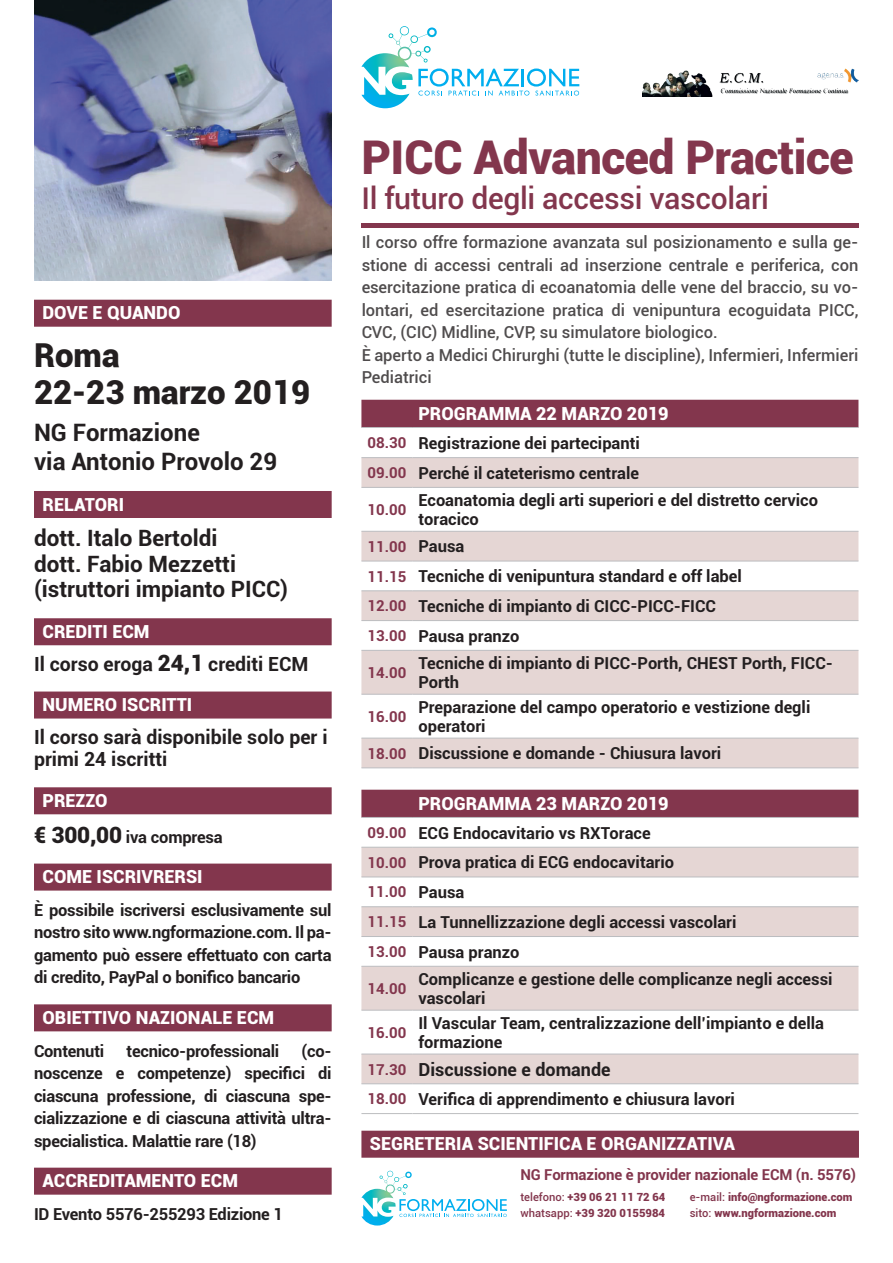
<style>
.page{position:relative;width:893px;height:1263px;background:#fff}
.page>*{position:absolute;margin:0;border:0;box-sizing:border-box;transform-origin:0 0}
.t1{font:900 46.5px "Roboto";letter-spacing:-.01em;color:#83364d}
.t2{font:900 33px/37.5px "Roboto";color:#231f20}
.t3{font:500 30px "Roboto";letter-spacing:-.01em;color:#83364d}
.t4{font:700 24px/28.5px "Roboto";color:#231f20}
.t5{font:700 22.5px/25.5px "Roboto";color:#231f20}
.t6{font:700 19.5px/22.5px "Roboto";color:#231f20}
.t7{font:900 18px "Roboto";color:#fff}
.t8{font:700 18px "Roboto";color:#231f20}
.t9{font:700 16.5px/22.5px "Roboto";color:#231f20}
.t10{font:500 16.5px/22.5px "Roboto";color:#231f20}
.t11{font:700 15px "Roboto";letter-spacing:-.01em;color:#83364d}
.t12{font:900 11.25px/15.9px "Roboto";color:#83364d}
.s1{font-weight:900;font-size:22.5px}
.s2{font-size:15px;color:#83364d}
.s3{font-size:16.5px;color:#231f20}
.s4{font-weight:500}
</style>
<div class="page">
<img style="left:34px;top:0;width:298px;height:281px">
<svg style="left:361px;top:26px;width:218px;height:70px"></svg>
<img style="left:642px;top:68px;width:216px;height:29px">
<hr style="left:361px;top:223px;width:498px;height:4px;background:#83364d">
<svg style="left:361px;top:1171px;width:146px;height:46px"></svg>
<div style="left:361px;top:1131px;width:498px;height:27px;background:#83364d"></div>
<div style="left:361px;top:400px;width:497px;height:27px;background:#83364d"></div>
<svg style="left:361px;top:458px;width:497px;height:309px;fill:#e5d6d4"></svg>
<hr style="left:361px;top:457px;width:51px;height:1px;background:#bcbdc0">
<hr style="left:412px;top:457px;width:446px;height:1px;background:#bcbdc0">
<hr style="left:412px;top:487px;width:446px;height:1px;background:#bcbdc0">
<hr style="left:361px;top:531px;width:51px;height:1px;background:#bcbdc0">
<hr style="left:412px;top:531px;width:446px;height:1px;background:#bcbdc0">
<hr style="left:361px;top:561px;width:51px;height:1px;background:#bcbdc0">
<hr style="left:412px;top:561px;width:446px;height:1px;background:#bcbdc0">
<hr style="left:361px;top:590px;width:51px;height:1px;background:#bcbdc0">
<hr style="left:412px;top:590px;width:446px;height:1px;background:#bcbdc0">
<hr style="left:361px;top:620px;width:51px;height:1px;background:#bcbdc0">
<hr style="left:412px;top:620px;width:446px;height:1px;background:#bcbdc0">
<hr style="left:361px;top:650px;width:51px;height:1px;background:#bcbdc0">
<hr style="left:412px;top:650px;width:446px;height:1px;background:#bcbdc0">
<hr style="left:361px;top:694px;width:51px;height:1px;background:#bcbdc0">
<hr style="left:412px;top:694px;width:446px;height:1px;background:#bcbdc0">
<hr style="left:361px;top:738px;width:51px;height:1px;background:#bcbdc0">
<hr style="left:412px;top:738px;width:446px;height:1px;background:#bcbdc0">
<hr style="left:361px;top:767px;width:51px;height:1px;background:#bcbdc0">
<hr style="left:412px;top:767px;width:446px;height:1px;background:#bcbdc0">
<hr style="left:361px;top:427px;width:51px;height:1px;background:#bcbdc0">
<hr style="left:412px;top:427px;width:446px;height:1px;background:#bcbdc0">
<hr style="left:361px;top:487px;width:51px;height:1px;background:#bcbdc0">
<div style="left:361px;top:790px;width:497px;height:27px;background:#83364d"></div>
<svg style="left:361px;top:848px;width:497px;height:235px;fill:#e5d6d4"></svg>
<hr style="left:412px;top:847px;width:446px;height:1px;background:#bcbdc0">
<hr style="left:361px;top:876px;width:51px;height:1px;background:#bcbdc0">
<hr style="left:412px;top:876px;width:446px;height:1px;background:#bcbdc0">
<hr style="left:361px;top:906px;width:51px;height:1px;background:#bcbdc0">
<hr style="left:412px;top:906px;width:446px;height:1px;background:#bcbdc0">
<hr style="left:361px;top:936px;width:51px;height:1px;background:#bcbdc0">
<hr style="left:412px;top:936px;width:446px;height:1px;background:#bcbdc0">
<hr style="left:361px;top:966px;width:51px;height:1px;background:#bcbdc0">
<hr style="left:412px;top:966px;width:446px;height:1px;background:#bcbdc0">
<hr style="left:361px;top:1010px;width:51px;height:1px;background:#bcbdc0">
<hr style="left:412px;top:1010px;width:446px;height:1px;background:#bcbdc0">
<hr style="left:361px;top:1054px;width:51px;height:1px;background:#bcbdc0">
<hr style="left:412px;top:1054px;width:446px;height:1px;background:#bcbdc0">
<hr style="left:361px;top:1083px;width:51px;height:1px;background:#bcbdc0">
<hr style="left:412px;top:1083px;width:446px;height:1px;background:#bcbdc0">
<hr style="left:361px;top:1113px;width:51px;height:1px;background:#bcbdc0">
<hr style="left:412px;top:1113px;width:446px;height:1px;background:#bcbdc0">
<hr style="left:361px;top:817px;width:51px;height:1px;background:#bcbdc0">
<hr style="left:412px;top:817px;width:446px;height:1px;background:#bcbdc0">
<hr style="left:361px;top:847px;width:51px;height:1px;background:#bcbdc0">
<div style="left:34px;top:300px;width:298px;height:27px;background:#83364d"></div>
<div style="left:34px;top:491px;width:298px;height:27px;background:#83364d"></div>
<div style="left:34px;top:618px;width:298px;height:27px;background:#83364d"></div>
<div style="left:34px;top:691px;width:298px;height:27px;background:#83364d"></div>
<div style="left:34px;top:787px;width:298px;height:27px;background:#83364d"></div>
<div style="left:34px;top:863px;width:298px;height:27px;background:#83364d"></div>
<div style="left:34px;top:1004px;width:298px;height:27px;background:#83364d"></div>
<div style="left:34px;top:1168px;width:298px;height:27px;background:#83364d"></div>
<p class="t7" style="left:43px;top:300px;width:139px">DOVE E QUANDO</p>
<h2 class="t2" style="left:34px;top:335px;width:278px">Roma<br>22-23 marzo 2019</h2>
<h3 class="t4" style="left:34px;top:418px;width:245px">NG Formazione<br>via Antonio Provolo 29</h3>
<p class="t7" style="left:43px;top:492px;width:83px">RELATORI</p>
<h3 class="t5" style="left:34px;top:525px;width:256px">dott. Italo Bertoldi<br>dott. Fabio Mezzetti (istruttori impianto PICC)</h3>
<p class="t7" style="left:43px;top:619px;width:109px">CREDITI ECM</p>
<p class="t6" style="left:34px;top:652px;width:276px">Il corso eroga <span class="s1">24,1</span> crediti ECM</p>
<p class="t7" style="left:43px;top:692px;width:151px">NUMERO ISCRITTI</p>
<p class="t6" style="left:34px;top:725px;width:295px">Il corso sarà disponibile solo per i primi 24 iscritti</p>
<p class="t7" style="left:43px;top:788px;width:67px">PREZZO</p>
<p class="t9" style="left:34px;top:825px;width:190px"><span class="s1">€ 300,00</span> iva compresa</p>
<p class="t7" style="left:43px;top:864px;width:162px">COME ISCRIVRERSI</p>
<p class="t9" style="left:34px;top:898px;width:299px;text-align:justify">È possibile iscriversi esclusivamente sul nostro sito www.ngformazione.com. Il pa&shy;gamento può essere effettuato con carta di credito, PayPal o bonifico bancario</p>
<p class="t7" style="left:43px;top:1005px;width:233px">OBIETTIVO NAZIONALE ECM</p>
<p class="t9" style="left:34px;top:1039px;width:72px">Contenuti</p>
<p class="t9" style="left:127px;top:1039px;width:154px">tecnico-professionali</p>
<p class="t9" style="left:34px;top:1039px;width:299px;text-align:justify;text-indent:268px">(co&shy;noscenze e competenze) specifici di ciascuna professione, di ciascuna spe&shy;cializzazione e di ciascuna attività ultra&shy;specialistica. Malattie rare (18)</p>
<p class="t7" style="left:43px;top:1168px;width:197px">ACCREDITAMENTO ECM</p>
<p class="t9" style="left:34px;top:1202px;width:250px">ID Evento 5576-255293 Edizione 1</p>
<h1 class="t1" style="left:361px;top:125px;width:494px">PICC Advanced Practice</h1>
<h3 class="t3" style="left:361px;top:177px;width:409px">Il futuro degli accessi vascolari</h3>
<p class="t10" style="left:361px;top:231px;width:498px">Il corso offre formazione avanzata sul posizionamento e sulla ge&shy;stione di accessi centrali ad inserzione centrale e periferica, con esercitazione pratica di ecoanatomia delle vene del braccio, su vo&shy;lontari, ed esercitazione pratica di venipuntura ecoguidata PICC, CVC, (CIC) Midline, CVP, su simulatore biologico.<br>È aperto a Medici Chirurghi (tutte le discipline), Infermieri, Infermieri Pediatrici</p>
<p class="t7" style="left:418px;top:401px;width:252px">PROGRAMMA 22 MARZO 2019</p>
<p class="t9" style="left:368px;top:428px;width:274px;line-height:29.7px"><span class="s2">08.30</span> Registrazione dei partecipanti<br><span class="s2">09.00</span> Perché il cateterismo centrale</p>
<p class="t11" style="left:368px;top:499px;width:40px">10.00</p>
<p class="t9" style="left:418px;top:489px;width:401px;line-height:19.5px">Ecoanatomia degli arti superiori e del distretto cervico toracico</p>
<p class="t11" style="left:368px;top:536px;width:98px">11.00 <span class="s3">Pausa</span></p>
<p class="t9" style="left:368px;top:561px;width:376px;line-height:29.7px"><span class="s2">11.15</span> Tecniche di venipuntura standard e off label<br><span class="s2">12.00</span> Tecniche di impianto di CICC-PICC-FICC<br><span class="s2">13.00</span> Pausa pranzo</p>
<p class="t11" style="left:368px;top:662px;width:40px">14.00</p>
<p class="t9" style="left:418px;top:652px;width:416px;line-height:19.5px">Tecniche di impianto di PICC-Porth, CHEST Porth, FICC-<br>Porth</p>
<p class="t11" style="left:368px;top:706px;width:40px">16.00</p>
<p class="t9" style="left:418px;top:696px;width:393px;line-height:19.5px">Preparazione del campo operatorio e vestizione degli operatori</p>
<p class="t9" style="left:368px;top:741px;width:355px"><span class="s2">18.00</span> Discussione e domande - Chiusura lavori</p>
<p class="t7" style="left:418px;top:791px;width:252px">PROGRAMMA 23 MARZO 2019</p>
<p class="t9" style="left:368px;top:817px;width:308px;line-height:29.7px"><span class="s2">09.00</span> ECG Endocavitario vs RXTorace<br><span class="s2">10.00</span> Prova pratica di ECG endocavitario</p>
<p class="t11" style="left:368px;top:881px;width:98px">11.00 <span class="s3">Pausa</span></p>
<p class="t9" style="left:368px;top:906px;width:370px;line-height:29.7px"><span class="s2">11.15</span> La Tunnellizzazione degli accessi vascolari<br><span class="s2">13.00</span> Pausa pranzo</p>
<p class="t11" style="left:368px;top:978px;width:40px">14.00</p>
<p class="t9" style="left:418px;top:968px;width:416px;line-height:19.5px">Complicanze e gestione delle complicanze negli accessi vascolari</p>
<p class="t11" style="left:368px;top:1022px;width:40px">16.00</p>
<p class="t9" style="left:418px;top:1012px;width:407px;line-height:19.5px">Il Vascular Team, centralizzazione dell’impianto e della formazione</p>
<p class="t8" style="left:368px;top:1056px;width:245px"><span class="s2">17.30</span> Discussione e domande</p>
<p class="t9" style="left:368px;top:1087px;width:369px"><span class="s2">18.00</span> Verifica di apprendimento e chiusura lavori</p>
<p class="t7" style="left:370px;top:1131px;width:367px">SEGRETERIA SCIENTIFICA E ORGANIZZATIVA</p>
<p class="t11" style="left:520px;top:1164px;width:337px">NG Formazione è provider nazionale ECM (n. 5576)</p>
<p class="t12" style="left:520px;top:1188px;width:146px"><span class="s4">telefono:</span> +39 06 21 11 72 64 <span class="s4">whatsapp:</span> +39 320 0155984</p>
<p class="t12" style="left:690px;top:1188px;width:164px"><span class="s4">e-mail:</span> info@ngformazione.com <span class="s4">sito:</span> www.ngformazione.com</p>
</div>
